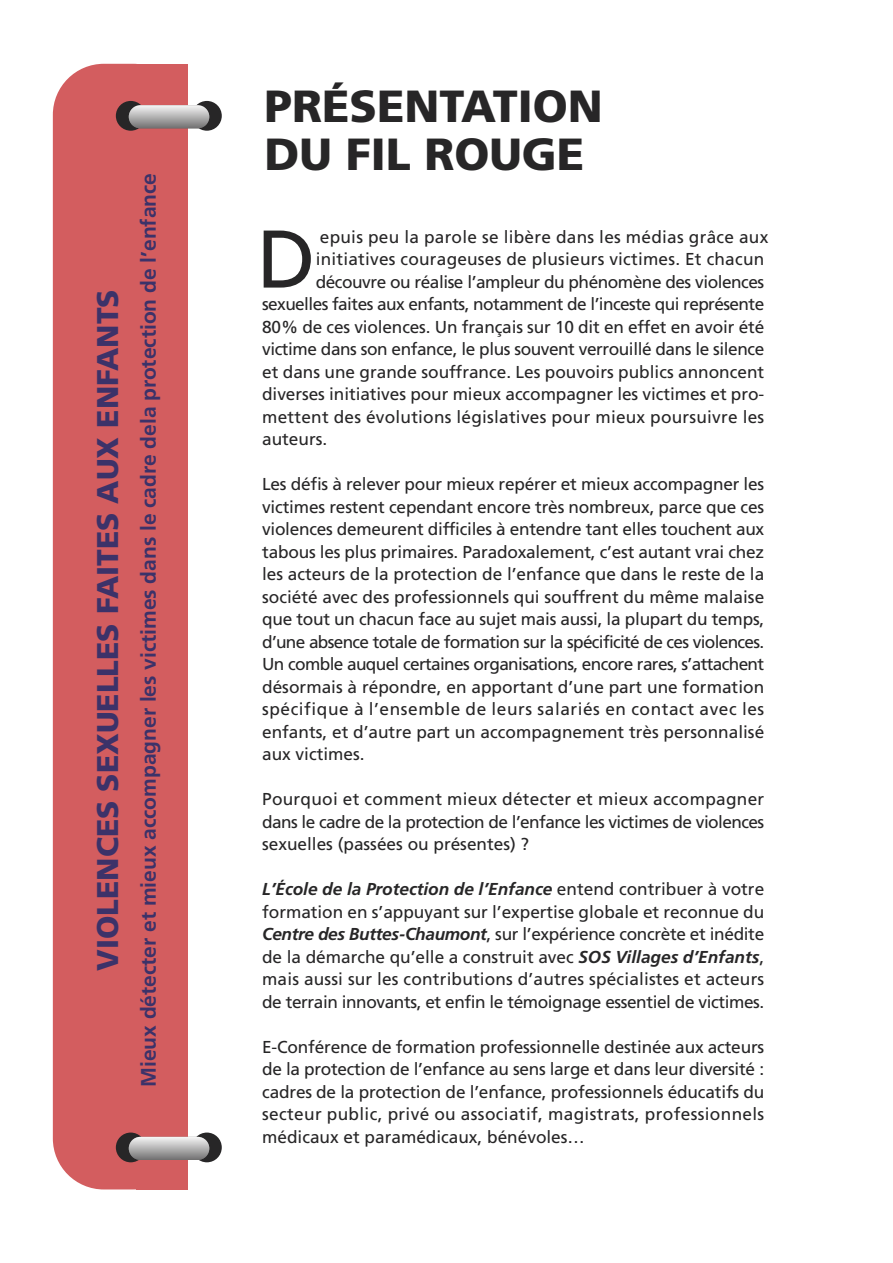
<style>
.page{position:relative;width:893px;height:1263px;background:#fff}
.page>*{position:absolute;margin:0;border:0;box-sizing:border-box;transform-origin:0 0}
.t1{font:81.6px "Frutiger";color:#272627}
.t2{font:900 45px/48px "Frutiger";color:#272627}
.t3{font:900 30px "Frutiger";color:#3c3269}
.t4{font:700 21px "Frutiger";color:#3c3269}
.t5{font:17.25px/22.5px "Frutiger";color:#272627;text-align:justify}
.t6{font:17.25px "Frutiger";letter-spacing:-.035em;color:#272627}
.t7{font:17.25px "Frutiger";letter-spacing:-.025em;color:#272627}
.t8{font:17.25px "Frutiger";letter-spacing:-.03em;color:#272627}
.s1{font-weight:700;font-style:italic}
</style>
<div class="page">
<div style="left:136px;top:64px;width:52px;height:1125px;background:#d35d5f"></div>
<div style="left:53px;top:64px;width:131px;height:1125px;background:#d35d5f;border-radius:51px"></div>
<div style="left:116px;top:101px;width:30px;height:30px;background:#272627;border-radius:50%"></div>
<div style="left:192px;top:101px;width:30px;height:30px;background:#272627;border-radius:50%"></div>
<svg style="left:129px;top:105px;width:80px;height:23px;background:#b3b3b3"></svg>
<div style="left:116px;top:1132px;width:30px;height:30px;background:#272627;border-radius:50%"></div>
<div style="left:192px;top:1132px;width:30px;height:30px;background:#272627;border-radius:50%"></div>
<svg style="left:129px;top:1137px;width:80px;height:23px;background:#b2b2b2"></svg>
<h3 class="t3" style="left:96px;top:970px;width:682px;rotate:-90deg">VIOLENCES SEXUELLES FAITES AUX ENFANTS</h3>
<p class="t4" style="left:140px;top:1087px;width:915px;rotate:-90deg">Mieux détecter et mieux accompagner les victimes dans le cadre dela protection de l’enfance</p>
<h2 class="t2" style="left:265px;top:86px;width:340px">PRÉSENTATION<br>DU FIL ROUGE</h2>
<h1 class="t1" style="left:257px;top:226px;width:60px">D</h1>
<p class="t5" style="left:320px;top:227px;width:450px">epuis peu la parole se libère dans les médias grâce aux</p>
<p class="t5" style="left:316px;top:249px;width:450px">initiatives courageuses de plusieurs victimes. Et chacun</p>
<p class="t8" style="left:316px;top:275px;width:450px">découvre ou réalise l’ampleur du phénomène des violences</p>
<p class="t6" style="left:262px;top:297px;width:504px">sexuelles faites aux enfants, notamment de l’inceste qui représente</p>
<p class="t5" style="left:262px;top:317px;width:504px">80% de ces violences. Un français sur 10 dit en effet en avoir été</p>
<p class="t7" style="left:262px;top:342px;width:504px">victime dans son enfance, le plus souvent verrouillé dans le silence</p>
<p class="t5" style="left:262px;top:362px;width:504px">et dans une grande souffrance. Les pouvoirs publics annoncent</p>
<p class="t5" style="left:262px;top:384px;width:504px">diverses initiatives pour mieux accompagner les victimes et pro-</p>
<p class="t5" style="left:262px;top:407px;width:504px">mettent des évolutions législatives pour mieux poursuivre les</p>
<p class="t5" style="left:262px;top:429px;width:67px">auteurs.</p>
<p class="t5" style="left:262px;top:474px;width:504px">Les défis à relever pour mieux repérer et mieux accompagner les victimes restent cependant encore très nombreux, parce que ces violences demeurent difficiles à entendre tant elles touchent aux tabous les plus primaires. Paradoxalement, c’est autant vrai chez les acteurs de la protection de l’enfance que dans le reste de la société avec des professionnels qui souffrent du même malaise que tout un chacun face au sujet mais aussi, la plupart du temps, d’une absence totale de formation sur la spécificité de ces violences.<br>Un comble auquel certaines organisations, encore rares, s’attachent désormais à répondre, en apportant d’une part une formation spécifique à l’ensemble de leurs salariés en contact avec les enfants, et d’autre part un accompagnement très personnalisé aux victimes.</p>
<p class="t5" style="left:262px;top:789px;width:504px">Pourquoi et comment mieux détecter et mieux accompagner dans le cadre de la protection de l’enfance les victimes de violences sexuelles (passées ou présentes) ?</p>
<p class="t5" style="left:262px;top:879px;width:504px"><span class="s1">L’École de la Protection de l’Enfance</span> entend contribuer à votre formation en s’appuyant sur l’expertise globale et reconnue du <span class="s1">Centre des Buttes-Chaumont</span>, sur l’expérience concrète et inédite de la démarche qu’elle a construit avec <span class="s1">SOS Villages d’Enfants</span>, mais aussi sur les contributions d’autres spécialistes et acteurs de terrain innovants, et enfin le témoignage essentiel de victimes.</p>
<p class="t5" style="left:262px;top:1037px;width:504px">E-Conférence de formation professionnelle destinée aux acteurs de la protection de l’enfance au sens large et dans leur diversité : cadres de la protection de l’enfance, professionnels éducatifs du secteur public, privé ou associatif, magistrats, professionnels médicaux et paramédicaux, bénévoles…</p>
</div>
